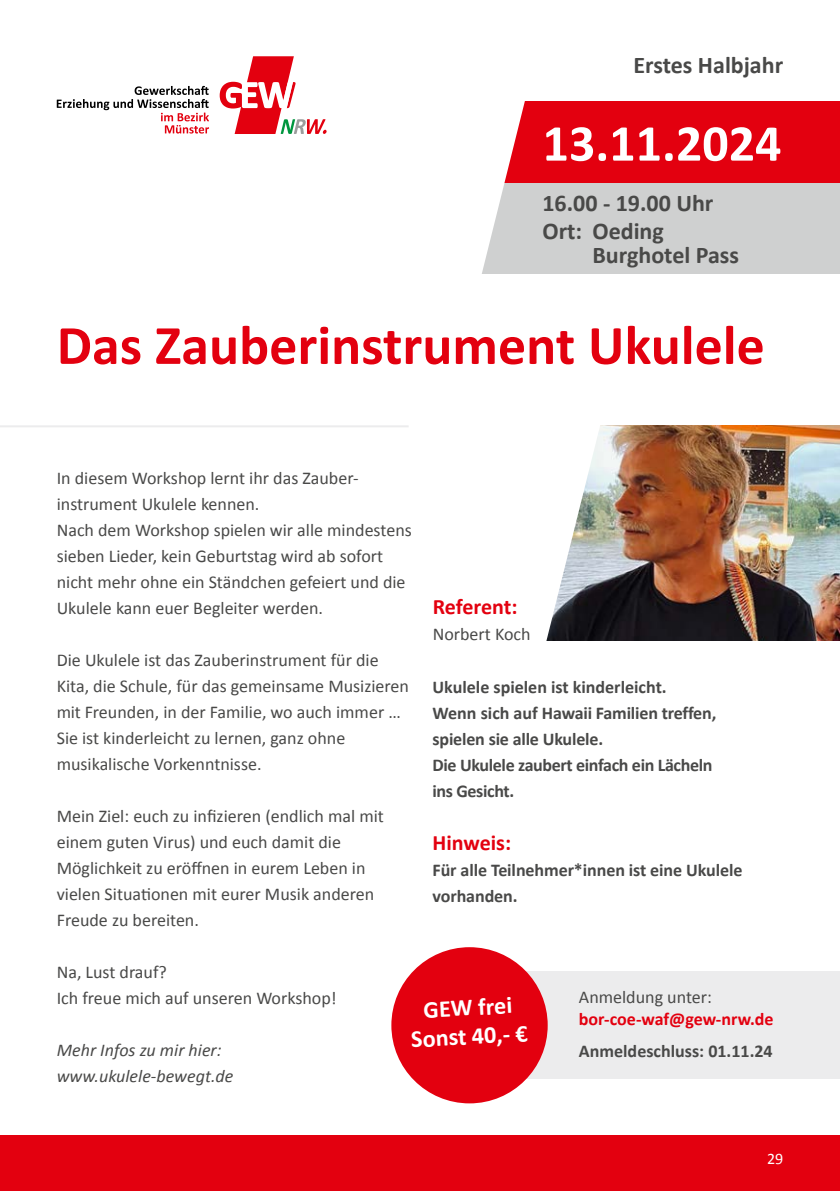
<style>
.page{position:relative;width:840px;height:1191px;background:#fff}
.page>*{position:absolute;margin:0;border:0;box-sizing:border-box;transform-origin:0 0}
.t1{font:700 56px "Calibri";color:#e3000f}
.t2{font:700 52px "Calibri";color:#fff}
.t3{font:700 24.2px/28.6px "Calibri";color:#fff;text-align:center}
.t4{font:700 24px/28px "Calibri";color:#494948}
.t5{font:700 22px "Calibri";letter-spacing:-.005em;color:#e3000f}
.t6{font:18px/26px "Calibri";color:#494948}
.t7{font:700 18px/26px "Calibri";letter-spacing:-.01em;color:#494948}
.t8{font:italic 18px/26px "Calibri";color:#494948}
.t9{font:700 18px "Calibri";color:#e3000f}
.t10{font:16px "Calibri";color:#fff}
</style>
<div class="page">
<div style="left:0;top:1135px;width:839px;height:56px;background:#e3000f"></div>
<div style="left:417px;top:183px;width:422px;height:91px;background:#cfd0d0"></div>
<div style="left:418px;top:102px;width:421px;height:81px;background:#e3000f"></div>
<svg style="left:417px;top:101px;width:132px;height:173px;fill:#fff"></svg>
<hr style="left:0;top:425px;width:408px;height:2px;background:#ececed">
<img style="left:614px;top:425px;width:225px;height:216px">
<svg style="left:546px;top:425px;width:68px;height:216px"></svg>
<div style="left:491px;top:971px;width:348px;height:108px;background:#ececed"></div>
<div style="left:391px;top:947px;width:156px;height:156px;background:#e3000f;border-radius:50%"></div>
<svg style="left:219px;top:56px;width:107px;height:78px"></svg>
<svg style="left:57px;top:86px;width:152px;height:48px"></svg>
<h3 class="t4" style="left:633px;top:50px;width:151px">Erstes Halbjahr</h3>
<h2 class="t2" style="left:542px;top:107px;width:240px">13.11.2024</h2>
<h3 class="t4" style="left:542px;top:188px;width:172px">16.00 - 19.00 Uhr<br>Ort: Oeding</h3>
<h3 class="t4" style="left:592px;top:240px;width:148px">Burghotel Pass</h3>
<h1 class="t1" style="left:57px;top:306px;width:709px">Das Zauberinstrument Ukulele</h1>
<p class="t6" style="left:57px;top:465px;width:356px">In diesem Workshop lernt ihr das Zauber&shy;instrument Ukulele kennen.<br>Nach dem Workshop spielen wir alle mindestens sieben Lieder, kein Geburtstag wird ab sofort nicht mehr ohne ein Ständchen gefeiert und die Ukulele kann euer Begleiter werden.</p>
<p class="t6" style="left:57px;top:647px;width:353px">Die Ukulele ist das Zauberinstrument für die Kita, die Schule, für das gemeinsame Musizieren mit Freunden, in der Familie, wo auch immer … Sie ist kinderleicht zu lernen, ganz ohne musikalische Vorkenntnisse.</p>
<p class="t6" style="left:57px;top:803px;width:328px">Mein Ziel: euch zu infizieren (endlich mal mit einem guten Virus) und euch damit die Möglichkeit zu eröffnen in eurem Leben in vielen Situationen mit eurer Musik anderen Freude zu bereiten.</p>
<p class="t6" style="left:57px;top:959px;width:281px">Na, Lust drauf?<br>Ich freue mich auf unseren Workshop!</p>
<p class="t8" style="left:57px;top:1036px;width:178px">Mehr Infos zu mir hier: www.ukulele-bewegt.de</p>
<p class="t5" style="left:432px;top:591px;width:86px">Referent:</p>
<p class="t6" style="left:432px;top:621px;width:99px">Norbert Koch</p>
<p class="t7" style="left:432px;top:673px;width:285px">Ukulele spielen ist kinderleicht.<br>Wenn sich auf Hawaii Familien treffen, spielen sie alle Ukulele.<br>Die Ukulele zaubert einfach ein Lächeln ins Gesicht.</p>
<p class="t5" style="left:432px;top:826px;width:80px">Hinweis:</p>
<p class="t7" style="left:432px;top:856px;width:311px">Für alle Teilnehmer*innen ist eine Ukulele vorhanden.</p>
<p class="t6" style="left:578px;top:984px;width:134px">Anmeldung unter:</p>
<p class="t9" style="left:578px;top:1006px;width:196px">bor-coe-waf@gew-nrw.de</p>
<p class="t7" style="left:578px;top:1037px;width:195px">Anmeldeschluss: 01.11.24</p>
<h3 class="t3" style="left:408px;top:995px;width:118px;rotate:-3deg">GEW frei<br>Sonst 40,- €</h3>
<p class="t10" style="left:766px;top:1147px;width:18px">29</p>
</div>
